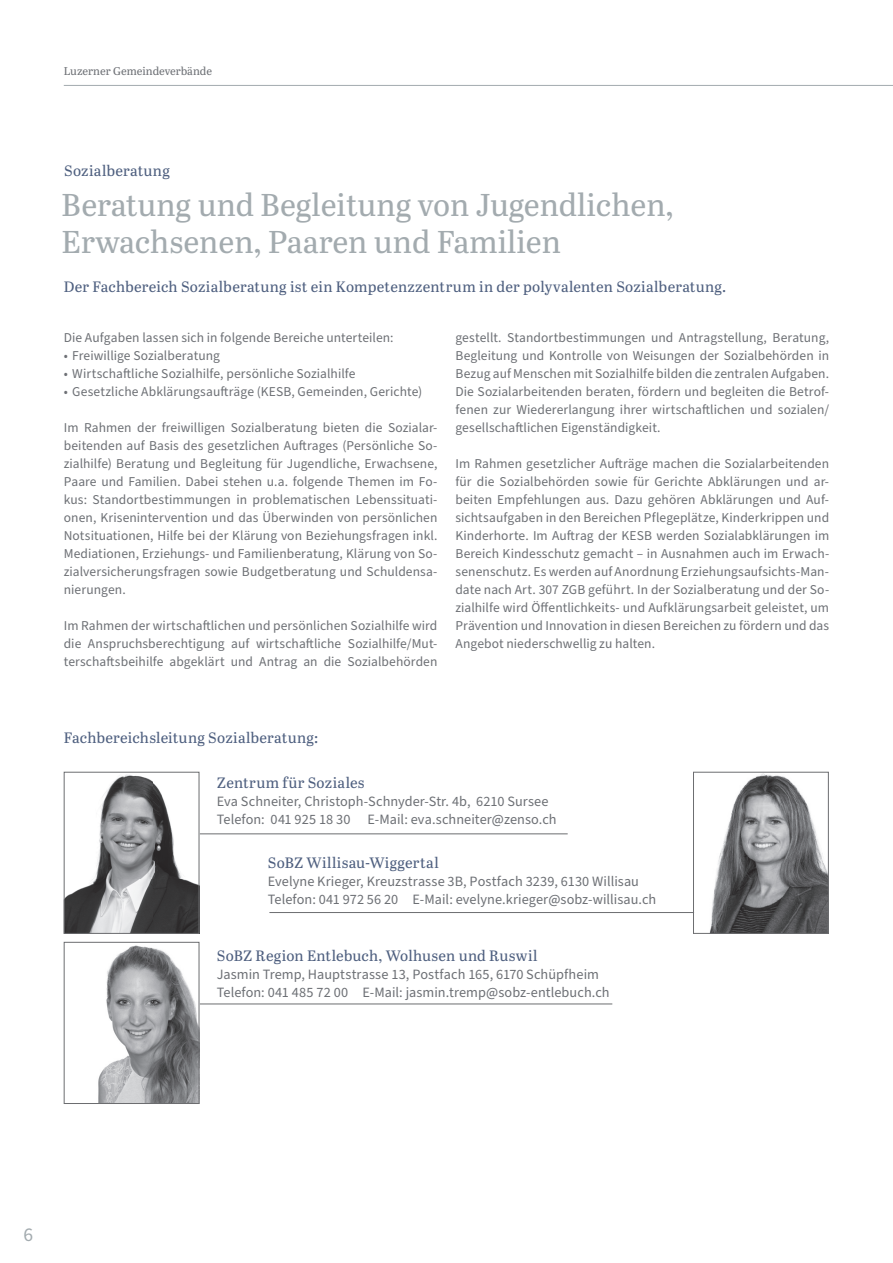
<style>
.page{position:relative;width:893px;height:1263px;background:#fff}
.page>*{position:absolute;margin:0;border:0;box-sizing:border-box;transform-origin:0 0}
.t1{font:31.5px/37.5px "Abril Text";color:#a3abaf}
.t2{font:19.5px "Source Sans Pro";color:#a3abaf}
.t3{font:15px "Abril Text";letter-spacing:.015em;color:#4e5f7f}
.t4{font:14.25px/18px "Source Sans Pro";letter-spacing:.005em;color:#6d7075}
.t5{font:13.5px/18px "Source Sans Pro";letter-spacing:.005em;color:#6d7075;text-align:justify}
.t6{font:11.25px "Abril Text";color:#6d7075}
</style>
<div class="page">
<hr style="left:64px;top:85px;width:829px;height:1px;background:#a3abaf">
<img style="left:66px;top:774px;width:131px;height:158px">
<div style="left:64px;top:772px;width:135px;height:162px;border:1px solid #6c6d70"></div>
<img style="left:710px;top:774px;width:117px;height:158px">
<div style="left:693px;top:772px;width:136px;height:162px;border:1px solid #6c6d70"></div>
<img style="left:98px;top:945px;width:99px;height:157px">
<div style="left:64px;top:942px;width:135px;height:162px;border:1px solid #6c6d70"></div>
<hr style="left:200px;top:833px;width:368px;height:1px;background:#6c6d70">
<hr style="left:200px;top:1003px;width:412px;height:1px;background:#6c6d70">
<hr style="left:269px;top:912px;width:425px;height:1px;background:#6c6d70">
<p class="t6" style="left:64px;top:63px;width:150px">Luzerner Gemeindeverbände</p>
<p class="t3" style="left:64px;top:160px;width:107px">Sozialberatung</p>
<h1 class="t1" style="left:62px;top:185px;width:614px">Beratung und Begleitung von Jugendlichen,<br>Erwachsenen, Paaren und Familien</h1>
<p class="t3" style="left:64px;top:276px;width:664px">Der Fachbereich Sozialberatung ist ein Kompetenzzentrum in der polyvalenten Sozialberatung.</p>
<p class="t5" style="left:64px;top:329px;width:331px">Die Aufgaben lassen sich in folgende Bereiche unterteilen:</p>
<p class="t5" style="left:64px;top:347px;width:158px">• Freiwillige Sozialberatung</p>
<p class="t5" style="left:64px;top:365px;width:293px">• Wirtschaftliche Sozialhilfe, persönliche Sozialhilfe</p>
<p class="t5" style="left:64px;top:383px;width:360px">• Gesetzliche Abklärungsaufträge (KESB, Gemeinden, Gerichte)</p>
<p class="t5" style="left:64px;top:419px;width:375px">Im Rahmen der freiwilligen Sozialberatung bieten die Sozialar&shy;beitenden auf Basis des gesetzlichen Auftrages (Persönliche So&shy;zialhilfe) Beratung und Begleitung für Jugendliche, Erwachsene, Paare und Familien. Dabei stehen u.a. folgende Themen im Fo&shy;kus: Standortbestimmungen in problematischen Lebenssituati&shy;onen, Krisenintervention und das Überwinden von persönlichen Notsituationen, Hilfe bei der Klärung von Beziehungsfragen inkl.<br>Mediationen, Erziehungs- und Familienberatung, Klärung von So&shy;zialversicherungsfragen sowie Budgetberatung und Schuldensa&shy;nierungen.</p>
<p class="t5" style="left:64px;top:617px;width:375px">Im Rahmen der wirtschaftlichen und persönlichen Sozialhilfe wird die Anspruchsberechtigung auf wirtschaftliche Sozialhilfe/Mut&shy;terschaftsbeihilfe abgeklärt und Antrag an die Sozialbehörden</p>
<p class="t5" style="left:455px;top:329px;width:375px">gestellt. Standortbestimmungen und Antragstellung, Beratung, Begleitung und Kontrolle von Weisungen der Sozialbehörden in Bezug auf Menschen mit Sozialhilfe bilden die zentralen Aufgaben.<br>Die Sozialarbeitenden beraten, fördern und begleiten die Betrof&shy;fenen zur Wiedererlangung ihrer wirtschaftlichen und sozialen/ gesellschaftlichen Eigenständigkeit.</p>
<p class="t5" style="left:455px;top:455px;width:375px">Im Rahmen gesetzlicher Aufträge machen die Sozialarbeitenden für die Sozialbehörden sowie für Gerichte Abklärungen und ar&shy;beiten Empfehlungen aus. Dazu gehören Abklärungen und Auf&shy;sichtsaufgaben in den Bereichen Pflegeplätze, Kinderkrippen und Kinderhorte. Im Auftrag der KESB werden Sozialabklärungen im Bereich Kindesschutz gemacht – in Ausnahmen auch im Erwach&shy;senenschutz. Es werden auf Anordnung Erziehungsaufsichts-Man&shy;date nach Art. 307 ZGB geführt. In der Sozialberatung und der So&shy;zialhilfe wird Öffentlichkeits- und Aufklärungsarbeit geleistet, um Prävention und Innovation in diesen Bereichen zu fördern und das Angebot niederschwellig zu halten.</p>
<p class="t3" style="left:64px;top:727px;width:256px">Fachbereichsleitung Sozialberatung:</p>
<p class="t3" style="left:217px;top:772px;width:149px">Zentrum für Soziales</p>
<p class="t4" style="left:217px;top:793px;width:341px">Eva Schneiter, Christoph-Schnyder-Str. 4b, 6210 Sursee<br>Telefon: 041 925 18 30 E-Mail: eva.schneiter@zenso.ch</p>
<p class="t3" style="left:268px;top:851px;width:172px">SoBZ Willisau-Wiggertal</p>
<p class="t4" style="left:268px;top:872px;width:390px">Evelyne Krieger, Kreuzstrasse 3B, Postfach 3239, 6130 Willisau<br>Telefon: 041 972 56 20 E-Mail: evelyne.krieger@sobz-willisau.ch</p>
<p class="t3" style="left:217px;top:944px;width:322px">SoBZ Region Entlebuch, Wolhusen und Ruswil</p>
<p class="t4" style="left:217px;top:965px;width:394px">Jasmin Tremp, Hauptstrasse 13, Postfach 165, 6170 Schüpfheim<br>Telefon: 041 485 72 00 E-Mail: jasmin.tremp@sobz-entlebuch.ch</p>
<h2 class="t2" style="left:23px;top:1222px;width:11px">6</h2>
</div>
